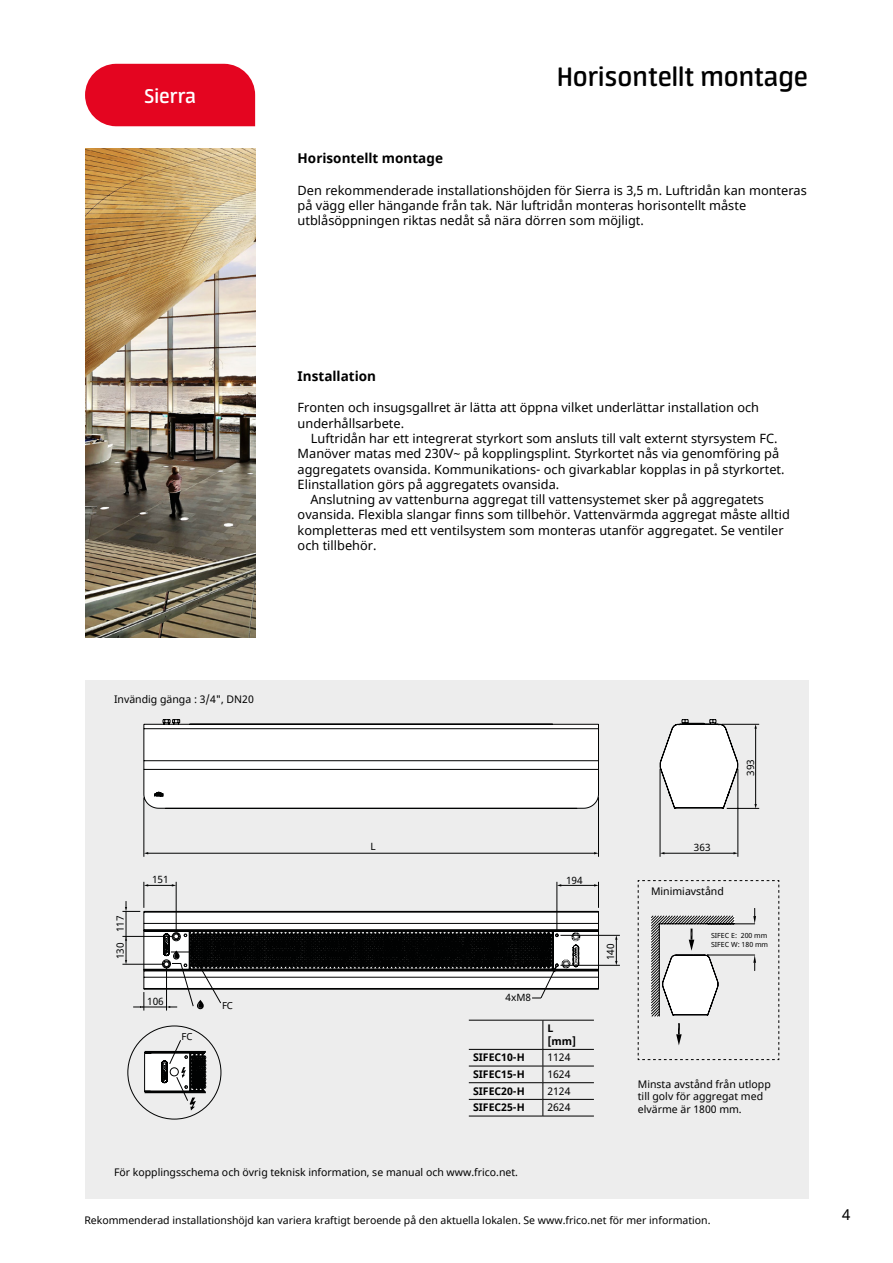
<style>
.page{position:relative;width:893px;height:1263px;background:#fff}
.page>*{position:absolute;margin:0;border:0;box-sizing:border-box;transform-origin:0 0}
.t1{font:600 30px "Neuron";color:#000}
.t2{font:600 22.5px "Neuron";color:#fff}
.t3{font:15px "Noto Sans";color:#000}
.t4{font:700 13.5px "Noto Sans";color:#000}
.t5{font:12.75px/15.3px "Noto Sans";color:#000}
.t6{font:10.5px/12.6px "Noto Sans";color:#000}
.t7{font:700 10.5px/13.5px "Noto Sans";color:#000}
.t8{font:10.05px "Noto Sans";color:#010202}
.t9{font:9.6px "Noto Sans";color:#000}
.t10{font:7.05px/8.4px "Noto Sans";color:#000}
</style>
<div class="page">
<img style="left:85px;top:149px;width:170px;height:489px">
<div style="left:85px;top:680px;width:723px;height:519px;background:#ededed"></div>
<hr style="left:727px;top:808px;width:32px;height:1px;background:#010202">
<hr style="left:738px;top:769px;width:1px;height:88px;background:#010202">
<hr style="left:721px;top:724px;width:38px;height:1px;background:#010202">
<hr style="left:755px;top:728px;width:1px;height:77px;background:#010202">
<svg style="left:754px;top:724px;width:3px;height:5px"></svg>
<svg style="left:144px;top:719px;width:594px;height:247px"></svg>
<svg style="left:637px;top:880px;width:142px;height:180px"></svg>
<div style="left:85px;top:64px;width:170px;height:62px;background:#e40520"></div>
<svg style="left:128px;top:1026px;width:93px;height:93px"></svg>
<svg style="left:122px;top:881px;width:495px;height:129px"></svg>
<hr style="left:469px;top:1049px;width:74px;height:1px;background:#000">
<hr style="left:543px;top:1049px;width:51px;height:1px;background:#000">
<hr style="left:469px;top:1066px;width:74px;height:1px;background:#000">
<hr style="left:543px;top:1066px;width:51px;height:1px;background:#000">
<svg style="left:543px;top:1021px;width:1px;height:95px"></svg>
<hr style="left:469px;top:1020px;width:74px;height:1px;background:#000">
<hr style="left:543px;top:1020px;width:51px;height:1px;background:#000">
<hr style="left:469px;top:1082px;width:74px;height:1px;background:#000">
<hr style="left:543px;top:1082px;width:51px;height:1px;background:#000">
<hr style="left:469px;top:1099px;width:74px;height:1px;background:#000">
<hr style="left:543px;top:1099px;width:51px;height:1px;background:#000">
<hr style="left:469px;top:1116px;width:74px;height:1px;background:#000">
<hr style="left:543px;top:1116px;width:51px;height:1px;background:#000">
<h2 class="t2" style="left:144px;top:83px;width:53px">Sierra</h2>
<h1 class="t1" style="left:557px;top:60px;width:252px">Horisontellt montage</h1>
<p class="t4" style="left:298px;top:149px;width:147px">Horisontellt montage</p>
<p class="t5" style="left:298px;top:183px;width:511px">Den rekommenderade installationshöjden för Sierra is 3,5 m. Luftridån kan monteras på vägg eller hängande från tak. När luftridån monteras horisontellt måste utblåsöppningen riktas nedåt så nära dörren som möjligt.</p>
<p class="t4" style="left:298px;top:366px;width:80px">Installation</p>
<p class="t5" style="left:298px;top:400px;width:463px">Fronten och insugsgallret är lätta att öppna vilket underlättar installation och underhållsarbete.</p>
<p class="t5" style="left:311px;top:431px;width:468px">Luftridån har ett integrerat styrkort som ansluts till valt externt styrsystem FC.</p>
<p class="t5" style="left:298px;top:446px;width:483px">Manöver matas med 230V~ på kopplingsplint. Styrkortet nås via genomföring på</p>
<p class="t5" style="left:298px;top:462px;width:488px">aggregatets ovansida. Kommunikations- och givarkablar kopplas in på styrkortet.</p>
<p class="t5" style="left:298px;top:477px;width:263px">Elinstallation görs på aggregatets ovansida.</p>
<p class="t5" style="left:310px;top:492px;width:455px">Anslutning av vattenburna aggregat till vattensystemet sker på aggregatets</p>
<p class="t5" style="left:298px;top:508px;width:494px">ovansida. Flexibla slangar finns som tillbehör. Vattenvärmda aggregat måste alltid</p>
<p class="t5" style="left:298px;top:523px;width:487px">kompletteras med ett ventilsystem som monteras utanför aggregatet. Se ventiler</p>
<p class="t5" style="left:298px;top:538px;width:80px">och tillbehör.</p>
<p class="t6" style="left:114px;top:693px;width:141px">Invändig gänga : 3/4", DN20</p>
<p class="t8" style="left:113px;top:932px;width:18px;rotate:-90deg">117</p>
<p class="t8" style="left:113px;top:959px;width:18px;rotate:-90deg">130</p>
<p class="t8" style="left:152px;top:872px;width:18px">151</p>
<p class="t8" style="left:743px;top:776px;width:18px;rotate:-90deg">393</p>
<p class="t8" style="left:370px;top:840px;width:7px">L</p>
<p class="t8" style="left:694px;top:840px;width:18px">363</p>
<p class="t8" style="left:566px;top:873px;width:18px">194</p>
<p class="t6" style="left:651px;top:885px;width:74px">Minimiavstånd</p>
<p class="t8" style="left:604px;top:960px;width:18px;rotate:-90deg">140</p>
<p class="t10" style="left:711px;top:931px;width:59px">SIFEC E: 200 mm<br>SIFEC W: 180 mm</p>
<p class="t8" style="left:147px;top:994px;width:18px">106</p>
<p class="t8" style="left:506px;top:991px;width:27px">4xM8</p>
<p class="t9" style="left:222px;top:999px;width:13px">FC</p>
<p class="t9" style="left:182px;top:1030px;width:13px">FC</p>
<p class="t7" style="left:547px;top:1021px;width:30px">L [mm]</p>
<p class="t7" style="left:473px;top:1051px;width:53px">SIFEC10-H</p>
<p class="t6" style="left:547px;top:1051px;width:25px">1124</p>
<p class="t7" style="left:473px;top:1068px;width:53px">SIFEC15-H</p>
<p class="t6" style="left:547px;top:1068px;width:25px">1624</p>
<p class="t7" style="left:473px;top:1084px;width:53px">SIFEC20-H</p>
<p class="t6" style="left:547px;top:1085px;width:25px">2124</p>
<p class="t7" style="left:473px;top:1101px;width:53px">SIFEC25-H</p>
<p class="t6" style="left:547px;top:1101px;width:25px">2624</p>
<p class="t6" style="left:638px;top:1078px;width:134px">Minsta avstånd från utlopp till golv för aggregat med elvärme är 1800 mm.</p>
<p class="t6" style="left:114px;top:1166px;width:406px">För kopplingsschema och övrig teknisk information, se manual och www.frico.net.</p>
<p class="t6" style="left:84px;top:1214px;width:628px">Rekommenderad installationshöjd kan variera kraftigt beroende på den aktuella lokalen. Se www.frico.net för mer information.</p>
<p class="t3" style="left:842px;top:1204px;width:10px">4</p>
</div>
